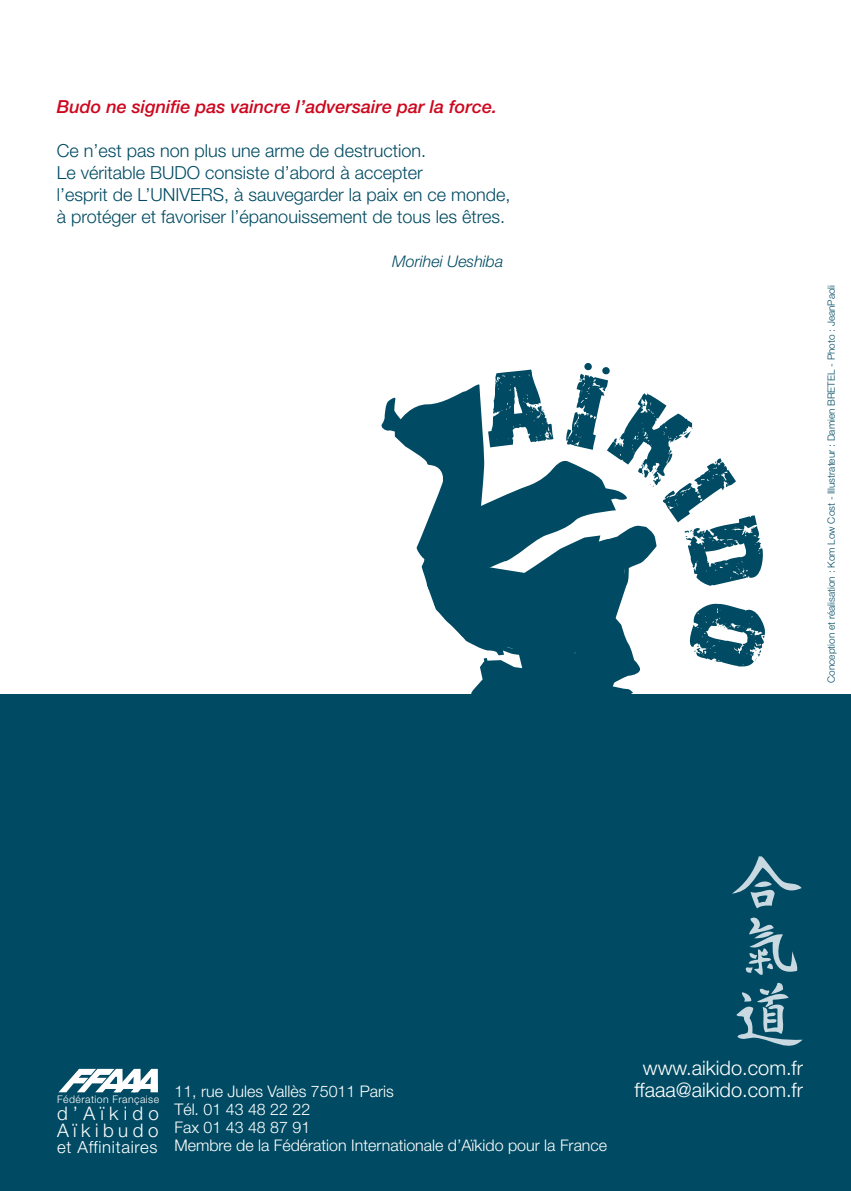
<style>
.page{position:relative;width:851px;height:1191px;background:#fff}
.page>*{position:absolute;margin:0;border:0;box-sizing:border-box;transform-origin:0 0}
.t1{font:300 20px/22px "Helvetica Neue";color:#fff;text-align:center}
.t2{font:300 18.6px/16.8px "Helvetica Neue";letter-spacing:.24em;color:#fff}
.t3{font:300 18px/22px "Helvetica Neue";color:#004b63}
.t4{font:italic 500 18px "Helvetica Neue";color:#cd071e}
.t5{font:300 16.8px "Helvetica Neue";letter-spacing:.04em;color:#fff}
.t6{font:300 16px/18px "Helvetica Neue";color:#fff}
.t7{font:italic 300 16px "Helvetica Neue";color:#004b63}
.t8{font:300 10.4px "Helvetica Neue";letter-spacing:.04em;color:#fff}
.t9{font:300 10px "Helvetica Neue";color:#004b63}
</style>
<div class="page">
<div style="left:0;top:694px;width:850px;height:497px;background:#004b63"></div>
<svg style="left:59px;top:1068px;width:99px;height:24px"></svg>
<svg style="left:732px;top:856px;width:69px;height:52px"></svg>
<svg style="left:736px;top:982px;width:66px;height:64px"></svg>
<svg style="left:745px;top:917px;width:53px;height:58px"></svg>
<svg style="left:381px;top:397px;width:46px;height:188px"></svg>
<svg style="left:427px;top:363px;width:338px;height:331px"></svg>
<p class="t4" style="left:57px;top:95px;width:442px">Budo ne signifie pas vaincre l’adversaire par la force.</p>
<p class="t3" style="left:57px;top:139px;width:455px">Ce n’est pas non plus une arme de destruction.<br>Le véritable BUDO consiste d’abord à accepter<br>l’esprit de L’UNIVERS, à sauvegarder la paix en ce monde, à protéger et favoriser l’épanouissement de tous les êtres.</p>
<p class="t7" style="left:392px;top:251px;width:113px">Morihei Ueshiba</p>
<p class="t9" style="left:825px;top:682px;width:399px;rotate:-90deg">Conception et réalisation : Kom Low Cost - Illustrateur : Damien BRETEL - Photo : JeanPaoli</p>
<p class="t8" style="left:57px;top:1093px;width:103px">Fédération Française</p>
<p class="t5" style="left:57px;top:1136px;width:102px">et Affinitaires</p>
<p class="t2" style="left:57px;top:1104px;width:103px">d’Aïkido<br>Aïkibudo</p>
<p class="t6" style="left:174px;top:1082px;width:434px">11, rue Jules Vallès 75011 Paris<br>Tél. 01 43 48 22 22<br>Fax 01 43 48 87 91<br>Membre de la Fédération Internationale d’Aïkido pour la France</p>
<p class="t1" style="left:634px;top:1056px;width:170px">www.aikido.com.fr ffaaa@aikido.com.fr</p>
</div>
